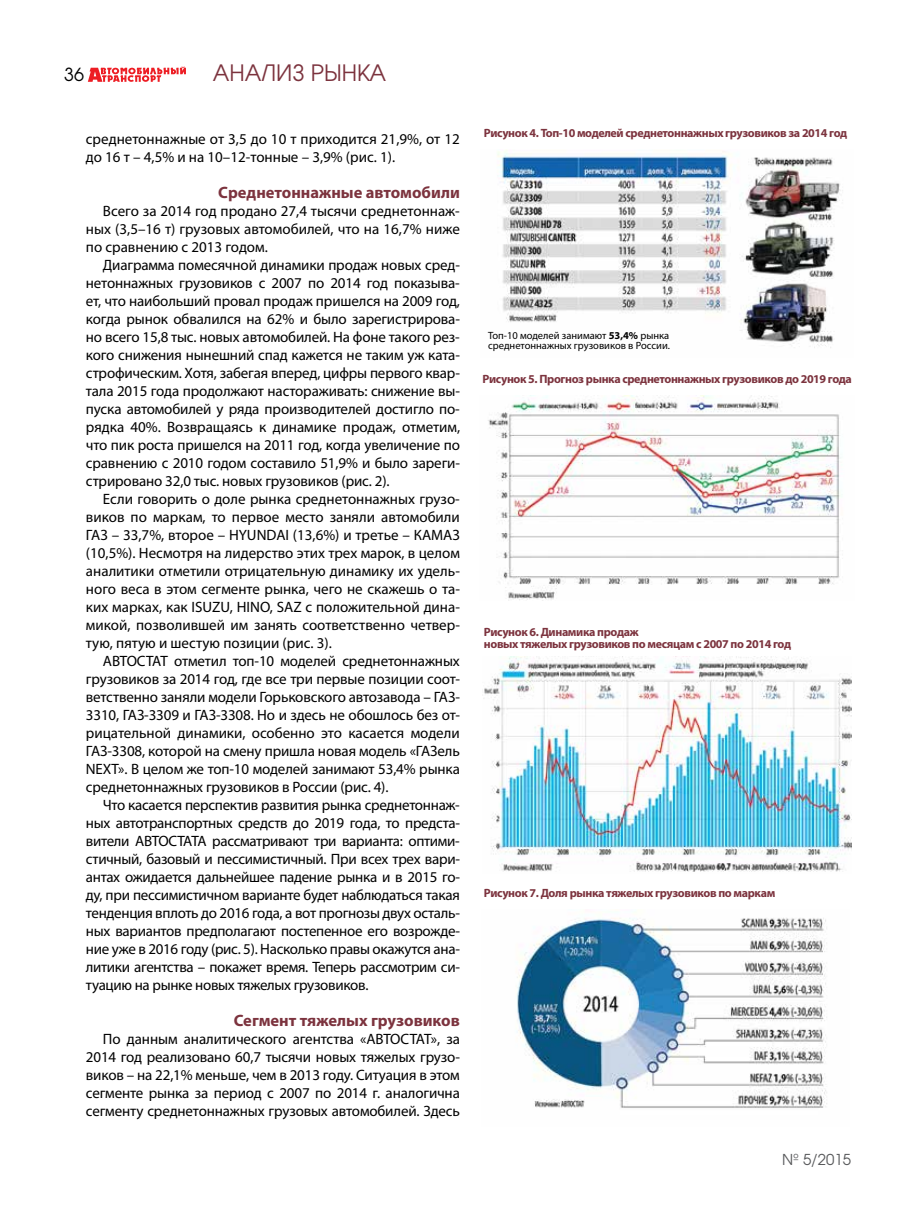
<style>
.page{position:relative;width:915px;height:1212px;background:#fff}
.page>*{position:absolute;margin:0;border:0;box-sizing:border-box;transform-origin:0 0}
.t1{font:22.5px "AG Avalanche C";color:#7c333e}
.t2{font:18px "AG Avalanche C";color:#000}
.t3{font:700 16.5px "Myriad Pro";color:#7c333e}
.t4{font:15px/18px "Myriad Pro";letter-spacing:-.01em;color:#000;text-align:justify}
.t5{font:15px "AG Avalanche C";color:#58595b}
.t6{font:700 12px/12px "Myriad Pro";letter-spacing:-.03em;color:#7c333e}
.t7{font:10.5px/10.5px "Myriad Pro";color:#000}
.s1{font-weight:700}
</style>
<div class="page">
<svg style="left:88px;top:66px;width:98px;height:16px"></svg>
<img style="left:497px;top:150px;width:346px;height:198px">
<img style="left:488px;top:395px;width:352px;height:206px">
<img style="left:483px;top:656px;width:367px;height:216px">
<img style="left:517px;top:918px;width:310px;height:190px">
<p class="t2" style="left:64px;top:63px;width:21px">36</p>
<h1 class="t1" style="left:213px;top:59px;width:175px">АНАЛИЗ РЫНКА</h1>
<p class="t4" style="left:86px;top:130px;width:375px">среднетоннажные от 3,5 до 10 т приходится 21,9%, от 12 до 16 т – 4,5% и на 10–12-тонные – 3,9% (рис. 1).</p>
<p class="t3" style="left:218px;top:182px;width:243px">Среднетоннажные автомобили</p>
<p class="t4" style="left:86px;top:202px;width:375px;text-indent:17px">Всего за 2014 год продано 27,4 тысячи среднетоннаж&shy;ных (3,5–16 т) грузовых автомобилей, что на 16,7% ниже по сравнению с 2013 годом.</p>
<p class="t4" style="left:86px;top:256px;width:375px;text-indent:17px">Диаграмма помесячной динамики продаж новых сред&shy;нетоннажных грузовиков с 2007 по 2014 год показыва&shy;ет, что наибольший провал продаж пришелся на 2009 год, когда рынок обвалился на 62% и было зарегистрирова&shy;но всего 15,8 тыс. новых автомобилей. На фоне такого рез&shy;кого снижения нынешний спад кажется не таким уж ката&shy;строфическим. Хотя, забегая вперед, цифры первого квар&shy;тала 2015 года продолжают настораживать: снижение вы&shy;пуска автомобилей у ряда производителей достигло по&shy;рядка 40%. Возвращаясь к динамике продаж, отметим, что пик роста пришелся на 2011 год, когда увеличение по сравнению с 2010 годом составило 51,9% и было зареги&shy;стрировано 32,0 тыс. новых грузовиков (рис. 2).</p>
<p class="t4" style="left:86px;top:490px;width:375px;text-indent:17px">Если говорить о доле рынка среднетоннажных грузо&shy;виков по маркам, то первое место заняли автомобили ГАЗ – 33,7%, второе – HYUNDAI (13,6%) и третье – КАМАЗ (10,5%). Несмотря на лидерство этих трех марок, в целом аналитики отметили отрицательную динамику их удель&shy;ного веса в этом сегменте рынка, чего не скажешь о та&shy;ких марках, как ISUZU, HINO, SAZ с положительной дина&shy;микой, позволившей им занять соответственно четвер&shy;тую, пятую и шестую позиции (рис. 3).</p>
<p class="t4" style="left:86px;top:652px;width:375px;text-indent:17px">АВТОСТАТ отметил топ-10 моделей среднетоннажных грузовиков за 2014 год, где все три первые позиции соот&shy;ветственно заняли модели Горьковского автозавода – ГАЗ-3310, ГАЗ-3309 и ГАЗ-3308. Но и здесь не обошлось без от&shy;рицательной динамики, особенно это касается модели ГАЗ-3308, которой на смену пришла новая модель «ГАЗель NEXT». В целом же топ-10 моделей занимают 53,4% рынка среднетоннажных грузовиков в России (рис. 4).</p>
<p class="t4" style="left:86px;top:796px;width:375px;text-indent:17px">Что касается перспектив развития рынка среднетоннаж&shy;ных автотранспортных средств до 2019 года, то предста&shy;вители АВТОСТАТА рассматривают три варианта: оптими&shy;стичный, базовый и пессимистичный. При всех трех вари&shy;антах ожидается дальнейшее падение рынка и в 2015 го&shy;ду, при пессимистичном варианте будет наблюдаться такая тенденция вплоть до 2016 года, а вот прогнозы двух осталь&shy;ных вариантов предполагают постепенное его возрожде&shy;ние уже в 2016 году (рис. 5). Насколько правы окажутся ана&shy;литики агентства – покажет время. Теперь рассмотрим си&shy;туацию на рынке новых тяжелых грузовиков.</p>
<p class="t3" style="left:234px;top:1010px;width:227px">Сегмент тяжелых грузовиков</p>
<p class="t4" style="left:86px;top:1030px;width:375px;text-indent:17px">По данным аналитического агентства «АВТОСТАТ», за 2014 год реализовано 60,7 тысячи новых тяжелых грузо&shy;виков – на 22,1% меньше, чем в 2013 году. Ситуация в этом сегменте рынка за период с 2007 по 2014 г. аналогична сегменту среднетоннажных грузовых автомобилей. Здесь</p>
<p class="t6" style="left:483px;top:126px;width:365px">Рисунок 4. Топ-10 моделей среднетоннажных грузовиков за 2014 год</p>
<p class="t7" style="left:488px;top:330px;width:183px">Топ-10 моделей занимают <span class="s1">53,4%</span> рынка среднетоннажных грузовиков в России.</p>
<p class="t6" style="left:482px;top:373px;width:371px">Рисунок 5. Прогноз рынка среднетоннажных грузовиков до 2019 года</p>
<p class="t6" style="left:483px;top:626px;width:308px">Рисунок 6. Динамика продаж<br>новых тяжелых грузовиков по месяцам с 2007 по 2014 год</p>
<p class="t6" style="left:483px;top:886px;width:293px">Рисунок 7. Доля рынка тяжелых грузовиков по маркам</p>
<p class="t5" style="left:781px;top:1150px;width:70px">№ 5/2015</p>
</div>
